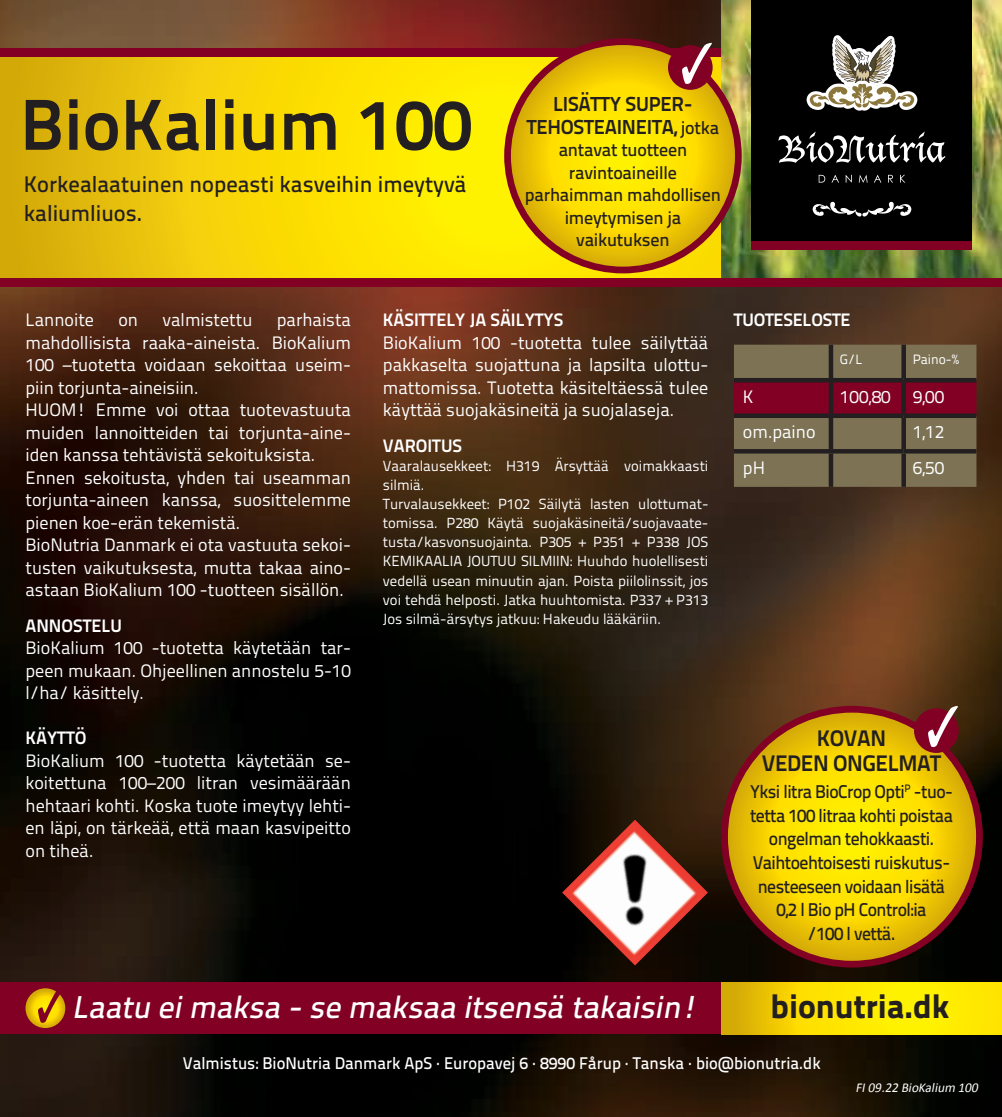
<style>
.page{position:relative;width:1002px;height:1117px;background:#fff}
.page>*{position:absolute;margin:0;border:0;box-sizing:border-box;transform-origin:0 0}
.t1{font:700 72px "Titillium Text 22 L";color:#231f20}
.t2{font:800 33.75px "Titillium Text 22 L";color:#231f20}
.t3{font:italic 500 31.5px "Titillium Text 22 L";color:#fff}
.t4{font:500 22.5px/29.2px "Titillium Text 22 L";color:#231f20}
.t5{font:700 22.5px/24.8px "Titillium Text 22 L";letter-spacing:-.02em;color:#231f20;text-align:center}
.t6{font:700 20.25px/22.5px "Titillium Text 22 L";letter-spacing:-.01em;color:#231f20;text-align:center}
.t7{font:500 18.45px/23.6px "Titillium Text 22 L";letter-spacing:-.03em;color:#231f20;text-align:center;scale:.96 1}
.t8{font:18px/22.5px "Titillium Text 22 L";color:#fff;text-align:justify}
.t9{font:500 18px/22.5px "Titillium Text 22 L";letter-spacing:-.01em;color:#231f20;text-align:center}
.t10{font:700 18px "Titillium Text 22 L";color:#fff}
.t11{font:500 16.88px "Titillium Text 22 L";color:#fff}
.t12{font:14.62px/19.1px "Titillium Text 22 L";color:#fff}
.t13{font:italic 13.5px "Calibri";color:#fff}
.t14{font:13.5px "Titillium Text 22 L";color:#fff}
.s1{font-weight:500;font-size:18px}
</style>
<div class="page">
<img style="left:0;top:0;width:1001px;height:1116px">
<svg style="left:0;top:57px;width:721px;height:220px"></svg>
<div style="left:0;top:48px;width:1001px;height:9px;background:#820024"></div>
<img style="left:721px;top:0;width:280px;height:277px">
<div style="left:751px;top:0;width:221px;height:243px;background:#000"></div>
<div style="left:751px;top:241px;width:221px;height:8px;background:#820024"></div>
<svg style="left:806px;top:35px;width:111px;height:76px"></svg>
<svg style="left:812px;top:201px;width:99px;height:15px"></svg>
<svg style="left:778px;top:131px;width:167px;height:32px"></svg>
<svg style="left:818px;top:175px;width:7px;height:7px"></svg>
<svg style="left:831px;top:175px;width:7px;height:7px"></svg>
<svg style="left:845px;top:175px;width:6px;height:7px"></svg>
<svg style="left:858px;top:175px;width:9px;height:7px"></svg>
<svg style="left:874px;top:175px;width:7px;height:7px"></svg>
<svg style="left:888px;top:175px;width:4px;height:7px"></svg>
<svg style="left:900px;top:175px;width:5px;height:7px"></svg>
<div style="left:0;top:277px;width:1001px;height:9px;background:#820024"></div>
<svg style="left:507px;top:42px;width:231px;height:228px"></svg>
<div style="left:504px;top:38px;width:237px;height:235px;border:7px solid #820024;border-radius:50%"></div>
<div style="left:668px;top:45px;width:44px;height:45px;background:#820024;border-radius:50%"></div>
<svg style="left:682px;top:43px;width:29px;height:41px"></svg>
<div style="left:0;top:982px;width:734px;height:51px;background:#820024"></div>
<svg style="left:721px;top:982px;width:280px;height:51px"></svg>
<svg style="left:26px;top:988px;width:39px;height:39px"></svg>
<svg style="left:38px;top:988px;width:27px;height:34px"></svg>
<img style="left:562px;top:819px;width:145px;height:146px">
<svg style="left:724px;top:709px;width:255px;height:254px"></svg>
<div style="left:721px;top:705px;width:261px;height:262px;border:7px solid #820024;border-radius:50%"></div>
<div style="left:913px;top:708px;width:45px;height:44px;background:#820024;border-radius:50%"></div>
<svg style="left:927px;top:705px;width:30px;height:41px"></svg>
<svg style="left:733px;top:344px;width:243px;height:142px"></svg>
<div style="left:828px;top:344px;width:5px;height:34px;background:#231f20"></div>
<svg style="left:901px;top:344px;width:4px;height:34px"></svg>
<hr style="left:733px;top:378px;width:97px;height:4px;background:#231f20">
<hr style="left:830px;top:378px;width:73px;height:4px;background:#231f20">
<div style="left:828px;top:382px;width:5px;height:31px;background:#231f20"></div>
<hr style="left:903px;top:378px;width:73px;height:4px;background:#231f20">
<svg style="left:901px;top:382px;width:4px;height:31px"></svg>
<div style="left:733px;top:413px;width:97px;height:5px;background:#231f20"></div>
<div style="left:830px;top:413px;width:73px;height:5px;background:#231f20"></div>
<div style="left:828px;top:418px;width:5px;height:31px;background:#231f20"></div>
<div style="left:903px;top:413px;width:73px;height:5px;background:#231f20"></div>
<svg style="left:901px;top:418px;width:4px;height:31px"></svg>
<hr style="left:733px;top:449px;width:97px;height:4px;background:#231f20">
<hr style="left:830px;top:449px;width:73px;height:4px;background:#231f20">
<div style="left:828px;top:453px;width:5px;height:33px;background:#231f20"></div>
<hr style="left:903px;top:449px;width:73px;height:4px;background:#231f20">
<svg style="left:901px;top:453px;width:4px;height:33px"></svg>
<h1 class="t1" style="left:20px;top:69px;width:453px">BioKalium 100</h1>
<p class="t4" style="left:24px;top:168px;width:444px">Korkealaatuinen nopeasti kasveihin imeytyvä kaliumliuos.</p>
<p class="t6" style="left:526px;top:91px;width:194px">LISÄTTY SUPER-<br>TEHOSTEAINEITA, <span class="s1">jotka</span></p>
<p class="t9" style="left:525px;top:137px;width:197px">antavat tuotteen ravintoaineille parhaimman mahdollisen imeytymisen ja vaikutuksen</p>
<p class="t8" style="left:26px;top:308px;width:327px;text-align:left;text-indent:251px">parhaista mahdollisista raaka-aineista. BioKalium 100 –tuotetta voidaan sekoittaa useim&shy;piin torjunta-aineisiin.<br>HUOM! Emme voi ottaa tuotevastuuta muiden lannoitteiden tai torjunta-aine&shy;iden kanssa tehtävistä sekoituksista.<br>Ennen sekoitusta, yhden tai useamman torjunta-aineen kanssa, suosittelemme pienen koe-erän tekemistä.<br>BioNutria Danmark ei ota vastuuta sekoi&shy;tusten vaikutuksesta, mutta takaa aino&shy;astaan BioKalium 100 -tuotteen sisällön.</p>
<p class="t10" style="left:26px;top:611px;width:98px">ANNOSTELU</p>
<p class="t8" style="left:26px;top:635px;width:327px">BioKalium 100 -tuotetta käytetään tar&shy;peen mukaan. Ohjeellinen annostelu 5-10 l/ha/ käsittely.</p>
<p class="t10" style="left:26px;top:724px;width:62px">KÄYTTÖ</p>
<p class="t8" style="left:26px;top:748px;width:327px">BioKalium 100 -tuotetta käytetään se&shy;koitettuna 100–200 litran vesimäärään hehtaari kohti. Koska tuote imeytyy lehti&shy;en läpi, on tärkeää, että maan kasvipeitto on tiheä.</p>
<p class="t8" style="left:26px;top:308px;width:70px">Lannoite</p>
<p class="t8" style="left:118px;top:308px;width:21px">on</p>
<p class="t8" style="left:162px;top:308px;width:91px">valmistettu</p>
<p class="t10" style="left:383px;top:306px;width:182px">KÄSITTELY JA SÄILYTYS</p>
<p class="t8" style="left:383px;top:330px;width:327px">BioKalium 100 -tuotetta tulee säilyttää pakkaselta suojattuna ja lapsilta ulottu&shy;mattomissa. Tuotetta käsiteltäessä tulee käyttää suojakäsineitä ja suojalaseja.</p>
<p class="t10" style="left:383px;top:431px;width:81px">VAROITUS</p>
<p class="t12" style="left:383px;top:455px;width:327px">Vaaralausekkeet: H319 Ärsyttää voimakkaasti silmiä.<br>Turvalausekkeet: P102 Säilytä lasten ulottumat&shy;tomissa. P280 Käytä suojakäsineitä/suojavaate&shy;tusta/kasvonsuojainta. P305 + P351 + P338 JOS KEMIKAALIA JOUTUU SILMIIN: Huuhdo huolellisesti vedellä usean minuutin ajan. Poista piilolinssit, jos voi tehdä helposti. Jatka huuhtomista. P337 + P313<br>Jos silmä-ärsytys jatkuu: Hakeudu lääkäriin.</p>
<p class="t10" style="left:733px;top:306px;width:118px">TUOTESELOSTE</p>
<p class="t14" style="left:839px;top:349px;width:24px">G/L</p>
<p class="t14" style="left:912px;top:349px;width:48px">Paino-%</p>
<p class="t8" style="left:742px;top:384px;width:12px">K</p>
<p class="t8" style="left:839px;top:384px;width:106px">100,80 9,00</p>
<p class="t8" style="left:742px;top:419px;width:74px">om.paino</p>
<p class="t8" style="left:912px;top:419px;width:33px">1,12</p>
<p class="t8" style="left:742px;top:455px;width:24px">pH</p>
<p class="t8" style="left:912px;top:455px;width:33px">6,50</p>
<p class="t5" style="left:761px;top:724px;width:181px">KOVAN<br>VEDEN ONGELMAT</p>
<p class="t7" style="left:750px;top:778px;width:213px">Yksi litra BioCrop Opti<sup>P</sup> -tuo&shy;tetta 100 litraa kohti poistaa ongelman tehokkaasti.<br>Vaihtoehtoisesti ruiskutus&shy;nesteeseen voidaan lisätä<br>0,2 l Bio pH Control:ia<br>/100 l vettä.</p>
<h3 class="t3" style="left:72px;top:983px;width:633px">Laatu eimaksa -se maksaa itsensä takaisin!</h3>
<h2 class="t2" style="left:770px;top:979px;width:180px">bionutria.dk</h2>
<p class="t11" style="left:183px;top:1050px;width:639px">Valmistus: BioNutria Danmark ApS · Europavej 6 · 8990 Fårup · Tanska · bio@bionutria.dk</p>
<p class="t13" style="left:855px;top:1077px;width:127px">FI09.22 BioKalium 100</p>
</div>
